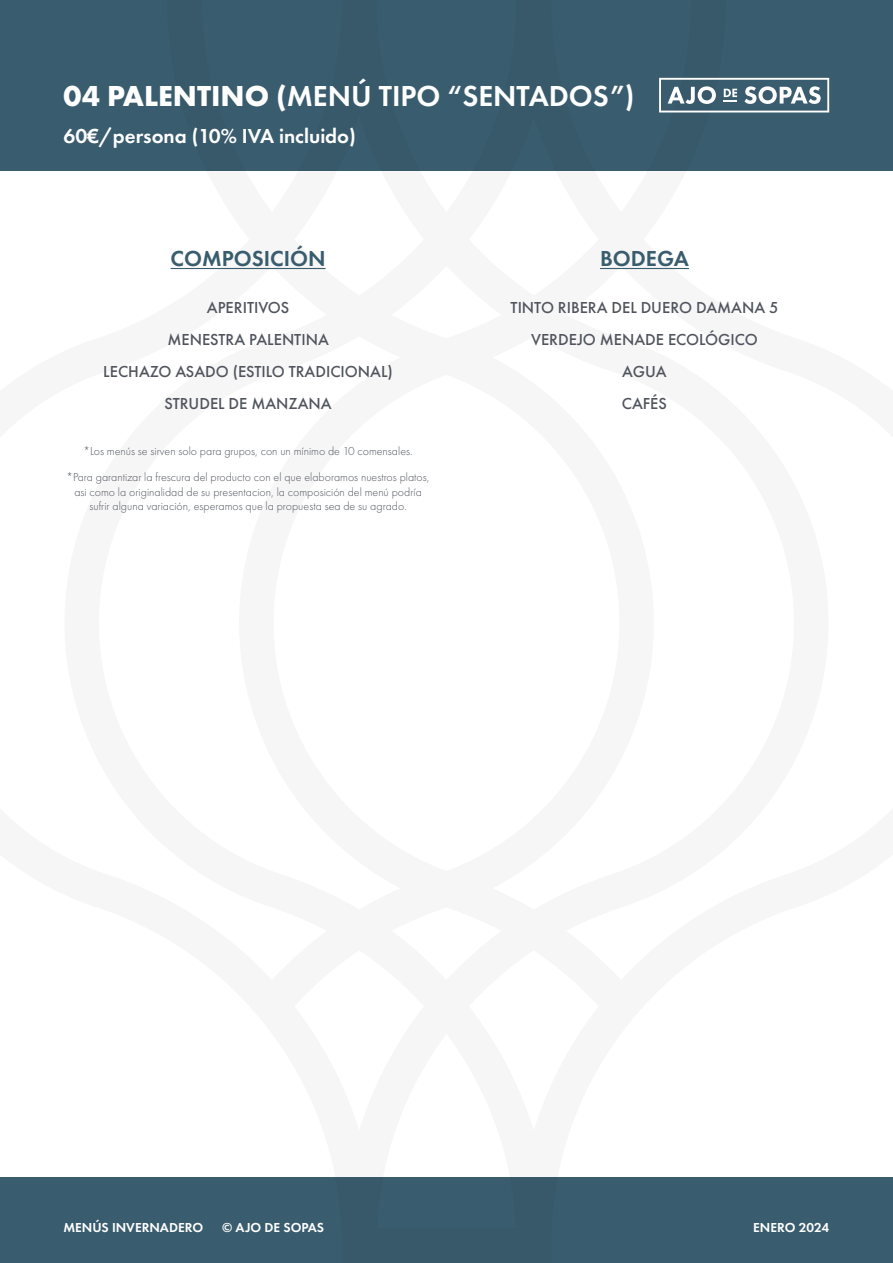
<style>
.page{position:relative;width:893px;height:1263px;background:#fff}
.page>*{position:absolute;margin:0;border:0;box-sizing:border-box;transform-origin:0 0}
.t1{font:600 30px "Futura PT";color:#fff}
.t2{font:600 22.5px "Futura PT";color:#395d6e}
.t3{font:600 21px "Futura PT";color:#fff}
.t4{font:500 16.5px/31.8px "Futura PT";color:#4f545d;text-align:center}
.t5{font:600 13.5px "Futura PT";color:#fff}
.t6{font:300 12px/26.4px "Futura PT";color:#4f545d;text-align:center}
.s1{font-weight:700}
</style>
<div class="page">
<div style="left:0;top:0;width:893px;height:170px;background:#395d6e"></div>
<div style="left:0;top:1178px;width:893px;height:85px;background:#395d6e"></div>
<svg style="left:659px;top:78px;width:170px;height:34px"></svg>
<hr style="left:171px;top:268px;width:155px;height:1px;background:#395d6e">
<hr style="left:600px;top:268px;width:89px;height:1px;background:#395d6e">
<h1 class="t1" style="left:63px;top:77px;width:573px"><span class="s1">04 PALENTINO (</span>MENÚ TIPO “SENTADOS”)</h1>
<h3 class="t3" style="left:63px;top:123px;width:294px">60€/persona (10% IVA incluido)</h3>
<h2 class="t2" style="left:171px;top:245px;width:156px">COMPOSICIÓN</h2>
<h3 class="t4" style="left:103px;top:292px;width:291px">APERITIVOS<br>MENESTRA PALENTINA<br>LECHAZO ASADO (ESTILO TRADICIONAL)<br>STRUDEL DE MANZANA</h3>
<p class="t6" style="left:67px;top:438px;width:364px">*Los menús se sirven solo para grupos, con un mínimo de 10 comensales.<br>*Para garantizar la frescura del producto con el que elaboramos nuestros platos,</p>
<p class="t6" style="left:74px;top:485px;width:349px;line-height:14.4px">asi como la originalidad de su presentacion, la composición del menú podría sufrir alguna variación, esperamos que la propuesta sea de su agrado.</p>
<h2 class="t2" style="left:600px;top:245px;width:90px">BODEGA</h2>
<h3 class="t4" style="left:511px;top:292px;width:269px">TINTO RIBERA DEL DUERO DAMANA 5<br>VERDEJO MENADE ECOLÓGICO<br>AGUA<br>CAFÉS</h3>
<p class="t5" style="left:63px;top:1219px;width:141px">MENÚS INVERNADERO</p>
<p class="t5" style="left:222px;top:1219px;width:103px">© AJO DE SOPAS</p>
<p class="t5" style="left:753px;top:1219px;width:77px">ENERO 2024</p>
</div>
